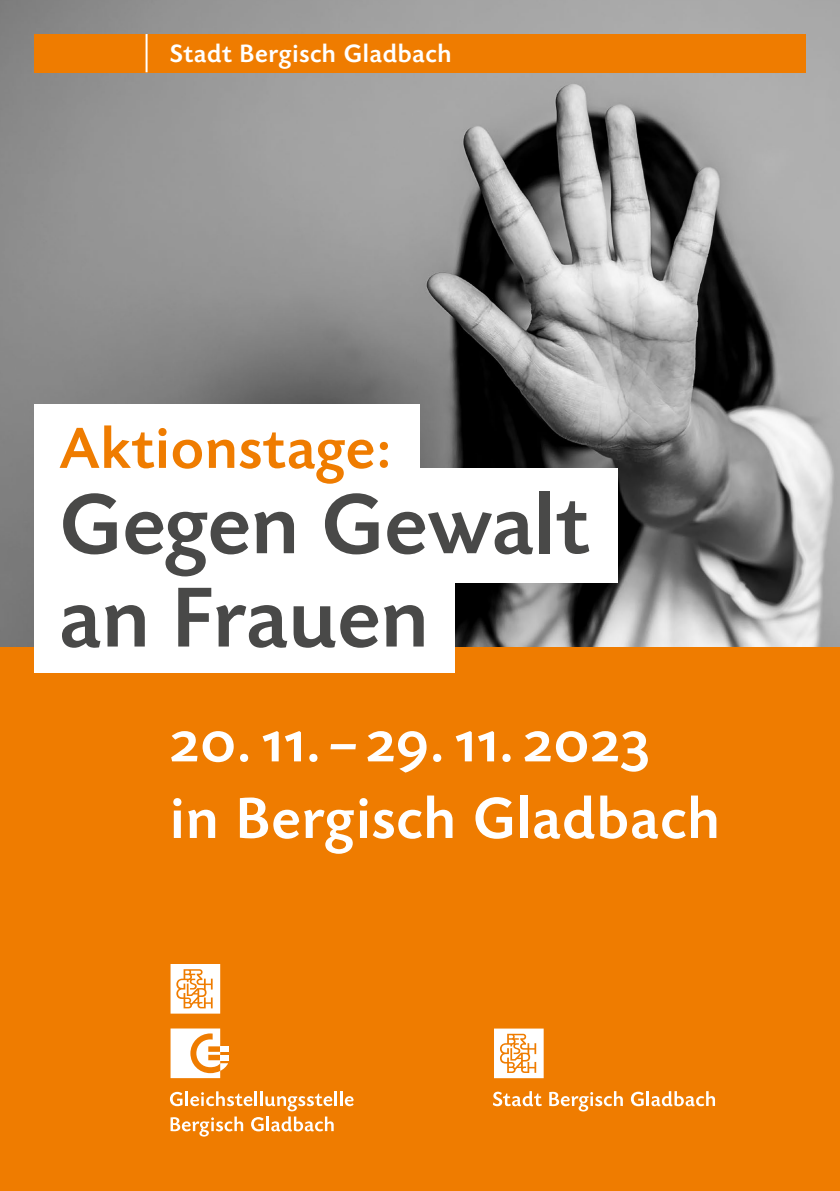
<style>
.page{position:relative;width:840px;height:1191px;background:#fff}
.page>*{position:absolute;margin:0;border:0;box-sizing:border-box;transform-origin:0 0}
.t1{font:500 88px/93.2px "Today Sans Now Pro";letter-spacing:.01em;color:#494948}
.t2{font:500 60px/76.6px "Today Sans Now Pro";letter-spacing:.025em;color:#fff}
.t3{font:500 60px "Today Sans Now Pro";letter-spacing:.02em;color:#ef7c00}
.t4{font:500 26px "Today Sans Now Pro";letter-spacing:.03em;color:#fff}
</style>
<div class="page">
<div style="left:0;top:646px;width:839px;height:545px;background:#ef7c00"></div>
<img style="left:0;top:0;width:839px;height:646px">
<div style="left:34px;top:570px;width:420px;height:102px;background:#fff"></div>
<div style="left:34px;top:468px;width:583px;height:115px;background:#fff"></div>
<div style="left:34px;top:404px;width:386px;height:102px;background:#fff"></div>
<div style="left:34px;top:34px;width:771px;height:38px;background:#ef7c00"></div>
<svg style="left:493px;top:1091px;width:48px;height:15px"></svg>
<svg style="left:549px;top:1091px;width:73px;height:20px"></svg>
<svg style="left:630px;top:1091px;width:84px;height:15px"></svg>
<svg style="left:494px;top:1028px;width:49px;height:50px;background:#fbe2c6"></svg>
<svg style="left:170px;top:1028px;width:58px;height:50px"></svg>
<svg style="left:170px;top:964px;width:50px;height:49px;background:#fbe2c7"></svg>
<hr style="left:334px;top:1091px;width:3px;height:15px;background:#fff">
<svg style="left:340px;top:1091px;width:13px;height:15px"></svg>
<svg style="left:170px;top:1091px;width:163px;height:45px"></svg>
<hr style="left:145px;top:34px;width:2px;height:38px;background:#fff">
<p class="t4" style="left:170px;top:38px;width:282px">Stadt Bergisch Gladbach</p>
<p class="t3" style="left:60px;top:413px;width:332px">Aktionstage:</p>
<h1 class="t1" style="left:60px;top:478px;width:530px">Gegen Gewalt an Frauen</h1>
<p class="t2" style="left:170px;top:704px;width:550px">20.11. – 29.11. 2023<br>in Bergisch Gladbach</p>
</div>
